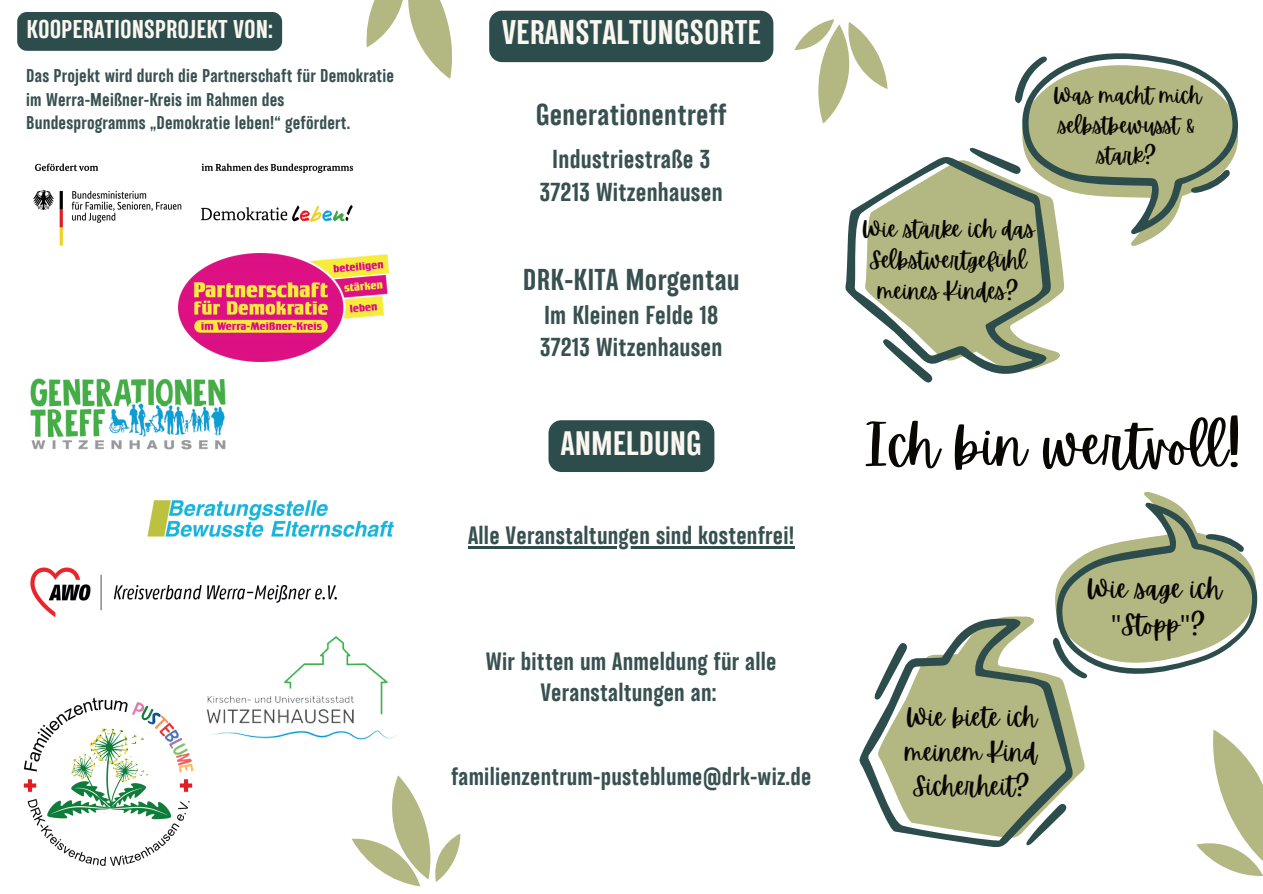
<style>
.page{position:relative;width:1263px;height:894px;background:#fff}
.page>*{position:absolute;margin:0;border:0;box-sizing:border-box;transform-origin:0 0}
.t1{font:54.15px "Apricots";color:#080704}
.t2{font:700 31.2px "TT Backwards Sans";color:#faf7f0}
.t3{font:700 30.9px "TT Backwards Sans";color:#faf7f0}
.t4{font:700 27.6px "TT Backwards Sans";letter-spacing:.01em;color:#385150}
.t5{font:26.4px/36.6px "Apricots";color:#080704;text-align:center}
.t6{font:25.2px/34.7px "Apricots";color:#080704;text-align:center}
.t7{font:700 23.7px/32.5px "TT Backwards Sans";letter-spacing:.01em;color:#385150;text-align:center}
.t8{font:700 23.55px "TT Backwards Sans";color:#faf7f0}
.t9{font:700 22.95px/31.5px "TT Backwards Sans";letter-spacing:.01em;color:#385150;text-align:center}
.t10{font:22.65px/31.2px "Apricots";color:#080704;text-align:center}
.t11{font:700 22.65px "TT Backwards Sans";letter-spacing:.01em;color:#385150}
.t12{font:21.6px/30.2px "Apricots";color:#080704;text-align:center}
.t13{font:700 16.95px/23.5px "TT Backwards Sans";letter-spacing:.01em;color:#385150}
.s1{font-family:"Noto Sans"}
</style>
<div class="page">
<svg style="left:352px;top:775px;width:108px;height:111px"></svg>
<svg style="left:1196px;top:729px;width:67px;height:147px"></svg>
<svg style="left:366px;top:0;width:86px;height:79px"></svg>
<svg style="left:1055px;top:491px;width:203px;height:188px"></svg>
<img style="left:30px;top:378px;width:196px;height:72px">
<img style="left:178px;top:254px;width:211px;height:107px">
<img style="left:33px;top:163px;width:343px;height:104px">
<img style="left:23px;top:697px;width:171px;height:169px">
<svg style="left:794px;top:19px;width:444px;height:344px"></svg>
<svg style="left:843px;top:146px;width:208px;height:237px;fill:#b3b781"></svg>
<svg style="left:999px;top:616px;width:86px;height:164px"></svg>
<svg style="left:859px;top:618px;width:214px;height:229px;fill:#b3b781"></svg>
<img style="left:147px;top:500px;width:247px;height:38px">
<img style="left:30px;top:567px;width:307px;height:51px">
<img style="left:206px;top:633px;width:191px;height:107px">
<div style="left:17px;top:12px;width:265px;height:39px;background:#2d4d4c;border-radius:10px"></div>
<div style="left:489px;top:11px;width:284px;height:51px;background:#2d4d4c"></div>
<div style="left:548px;top:420px;width:166px;height:52px;background:#2d4d4c;border-radius:13px"></div>
<hr style="left:468px;top:546px;width:327px;height:2px;background:#2d4d4c">
<h3 class="t8" style="left:27px;top:13px;width:248px">KOOPERATIONSPROJEKT VON:</h3>
<h2 class="t2" style="left:502px;top:12px;width:261px">VERANSTALTUNGSORTE</h2>
<p class="t13" style="left:26px;top:64px;width:369px">Das Projekt wird durch die Partnerschaft für Demokratie im Werra-Meißner-Kreis im Rahmen des<br>Bundesprogramms „Demokratie leben!“ gefördert.</p>
<h3 class="t4" style="left:536px;top:96px;width:192px">Generationentreff</h3>
<h3 class="t7" style="left:540px;top:143px;width:184px">Industriestraße 3<br>37213 Witzenhausen</h3>
<h3 class="t4" style="left:523px;top:262px;width:218px">DRK-KITA Morgentau</h3>
<h3 class="t7" style="left:540px;top:299px;width:184px;text-align:left">Im Kleinen Felde 18<br>37213 Witzenhausen</h3>
<h3 class="t3" style="left:561px;top:422px;width:142px">ANMELDUNG</h3>
<h3 class="t9" style="left:468px;top:519px;width:328px">Alle Veranstaltungen sind kostenfrei!</h3>
<h3 class="t9" style="left:486px;top:645px;width:292px">Wir bitten um Anmeldung für alle<br>Veranstaltungen an:</h3>
<h3 class="t11" style="left:451px;top:761px;width:362px">familienzentrum-pusteblume@drk-wiz.de</h3>
<p class="t12" style="left:1053px;top:80px;width:150px">Was macht mich selbstbewusst &amp; stark?</p>
<h3 class="t10" style="left:862px;top:212px;width:174px">Wie stärke ich das<br>Selbstwertgefühl meines Kindes?</h3>
<h1 class="t1" style="left:866px;top:410px;width:376px">Ich bin wertvoll!</h1>
<h3 class="t6" style="left:905px;top:698px;width:134px">Wie biete ich meinem Kind<br>Sicherheit?</h3>
<h3 class="t5" style="left:1087px;top:569px;width:136px">Wie sage ich <span class="s1">"</span>Stopp<span class="s1">"</span>?</h3>
</div>
